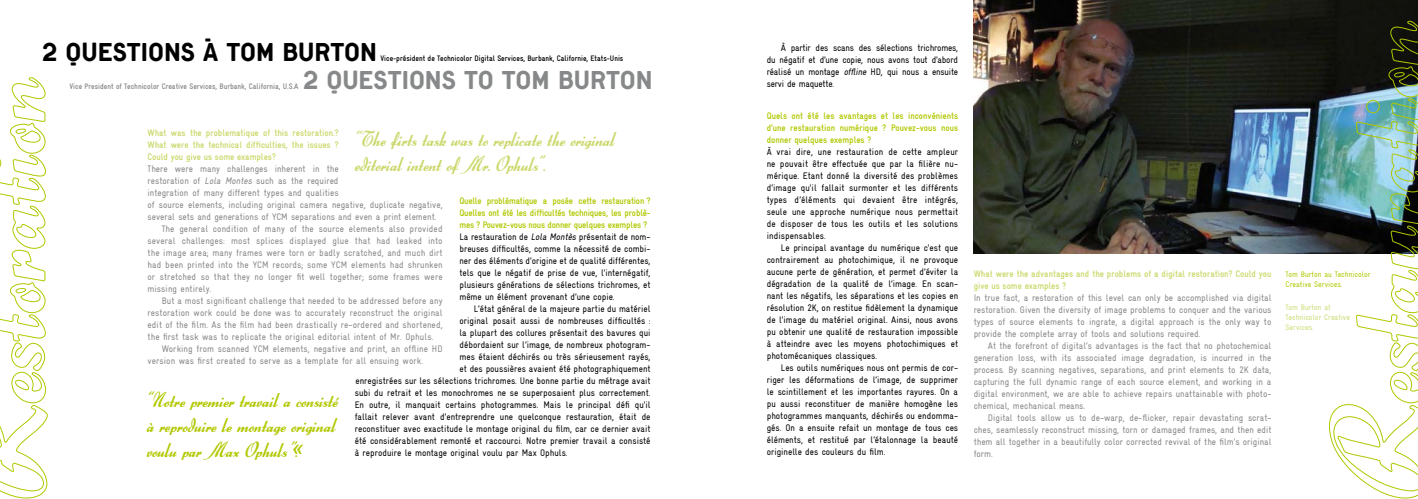
<style>
.page{position:relative;width:1418px;height:499px;background:#fff}
.page>*{position:absolute;margin:0;border:0;box-sizing:border-box;transform-origin:0 0}
.t1{font:24px "Cinematheque";color:#878889}
.t2{font:24px "Cinematheque";color:#000}
.t3{font:italic 23px/25px "Forelle";color:#b1c800;text-align:justify}
.t4{font:italic 23px/25px "Forelle";color:#cbd86a}
.t5{font:condensed 9.5px/12px "Gravur";color:#000;text-align:justify}
.t6{font:condensed 9.5px/12px "Gravur";letter-spacing:.01em;color:#878889;text-align:justify}
.t7{font:700 condensed 9.5px/12px "Gravur";color:#cbd86a;text-align:justify}
.t8{font:700 condensed 8px "Gravur";color:#000}
.t9{font:700 condensed 8px "Gravur";color:#878889}
.t10{font:condensed 8px/10px "Gravur";color:#b1c800}
.t11{font:condensed 8px/10px "Gravur";color:#cfdb75}
.s1{font-style:italic}
.s2{font-weight:700;color:#b1c800}
.s3{font-size:9.2px}
</style>
<div class="page">
<img style="left:973px;top:0;width:444px;height:254px">
<img style="left:1328px;top:21px;width:89px;height:477px">
<svg style="left:0;top:77px;width:48px;height:421px"></svg>
<h1 class="t2" style="left:43px;top:36px;width:336px">2 QUESTIONS à TOM BURTON</h1>
<h1 class="t1" style="left:303px;top:64px;width:351px">2 QUESTIONS to TOM BURTON</h1>
<p class="t8" style="left:380px;top:54px;width:244px">Vice-président de Technicolor Digital Services, Burbank, Californie, Etats-Unis</p>
<p class="t9" style="left:69px;top:81px;width:230px">Vice President of Technicolor Creative Services, Burbank, California, U.S.A</p>
<p class="t7" style="left:147px;top:127px;width:193px">What was the problematique of this restoration.?<br>What were the technical difficulties, the issues ?<br>Could you give us some examples?</p>
<p class="t6" style="left:147px;top:163px;width:193px">There were many challenges inherent in the</p>
<p class="t6" style="left:147px;top:175px;width:192px">restoration of <span class="s1">Lola Montes</span> such as the required</p>
<p class="t6" style="left:147px;top:187px;width:192px">integration of many different types and qualities</p>
<p class="t6" style="left:147px;top:199px;width:296px">of source elements, including original camera negative, duplicate negative,</p>
<p class="t6" style="left:147px;top:211px;width:290px">several sets and generations of YCM separations and even a print element.</p>
<p class="t6" style="left:162px;top:223px;width:282px">The general condition of many of the source elements also provided</p>
<p class="t6" style="left:147px;top:235px;width:297px">several challenges: most splices displayed glue that had leaked into</p>
<p class="t6" style="left:147px;top:247px;width:296px">the image area; many frames were torn or badly scratched, and much dirt</p>
<p class="t6" style="left:147px;top:259px;width:297px">had been printed into the YCM records; some YCM elements had shrunken</p>
<p class="t6" style="left:147px;top:271px;width:297px">or stretched so that they no longer fit well together; some frames were</p>
<p class="t6" style="left:147px;top:283px;width:65px">missing entirely.</p>
<p class="t6" style="left:162px;top:295px;width:282px">But a most significant challenge that needed to be addressed before any</p>
<p class="t6" style="left:147px;top:307px;width:297px">restoration work could be done was to accurately reconstruct the original</p>
<p class="t6" style="left:147px;top:319px;width:297px">edit of the film. As the film had been drastically re-ordered and shortened,</p>
<p class="t6" style="left:147px;top:331px;width:287px">the first task was to replicate the original editorial intent of Mr. Ophuls.</p>
<p class="t6" style="left:162px;top:343px;width:282px">Working from scanned YCM elements, negative and print, an offline HD</p>
<p class="t6" style="left:147px;top:355px;width:277px">version was first created to serve as a template for all ensuing work.</p>
<h2 class="t4" style="left:354px;top:125px;width:266px">‘‘Thefirtstaskwastoreplicatetheoriginal editorialintentofMr.Ophuls’’.</h2>
<p class="t5" style="left:459px;top:195px;width:193px;text-align:left"><span class="s2">Quelle problématique a posée cette restauration ?<br>Quelles ont été les difficultés techniques, les problè&shy;mes ? Pouvez-vous nous donner quelques exemples ?<br></span>La restauration de <span class="s1">Lola Montès</span> présentait de nom&shy;breuses difficultés, comme la nécessité de combi&shy;ner des éléments d’origine et de qualité différentes, tels que le négatif de prise de vue, l’internégatif, plusieurs générations de sélections trichromes, et même un élément provenant d’une copie.</p>
<p class="t5" style="left:473px;top:303px;width:178px">L’état général de la majeure partie du matériel</p>
<p class="t5" style="left:459px;top:315px;width:193px">original posait aussi de nombreuses difficultés :</p>
<p class="t5" style="left:459px;top:327px;width:192px">la plupart des collures présentait des bavures qui</p>
<p class="t5" style="left:459px;top:339px;width:193px">débordaient sur l’image, de nombreux photogram-</p>
<p class="t5" style="left:459px;top:351px;width:192px">mes étaient déchirés ou très sérieusement rayés,</p>
<p class="t5" style="left:459px;top:363px;width:193px">et des poussières avaient été photographiquement</p>
<p class="t5" style="left:355px;top:375px;width:297px">enregistrées sur les sélections trichromes. Une bonne partie du métrage avait</p>
<p class="t5" style="left:355px;top:387px;width:297px">subi du retrait et les monochromes ne se superposaient plus correctement.</p>
<p class="t5" style="left:355px;top:399px;width:297px">En outre, il manquait certains photogrammes. Mais le principal défi qu’il</p>
<p class="t5" style="left:355px;top:411px;width:297px">fallait relever avant d’entreprendre une quelconque restauration, était de</p>
<p class="t5" style="left:355px;top:423px;width:297px">reconstituer avec exactitude le montage original du film, car ce dernier avait</p>
<p class="t5" style="left:355px;top:435px;width:297px">été considérablement remonté et raccourci. Notre premier travail a consisté</p>
<p class="t5" style="left:355px;top:447px;width:214px">à reproduire le montage original voulu par Max Ophuls.</p>
<h2 class="t3" style="left:146px;top:386px;width:197px">‘‘Notrepremiertravailaconsisté àreproduirelemontageoriginal vouluparMaxOphuls» ’’.</h2>
<p class="t5" style="left:766px;top:42px;width:193px;text-indent:14px">À partir des scans des sélections trichromes, du négatif et d’une copie, nous avons tout d’abord réalisé un montage <span class="s1">offline</span> HD, qui nous a ensuite servi de maquette.</p>
<p class="t5" style="left:766px;top:110px;width:193px;text-align:left"><span class="s2">Quels ont été les avantages et les inconvénients d’une restauration numérique ? Pouvez-vous nous donner quelques exemples ?<br></span><span class="s3">À</span> vrai dire, une restauration de cette ampleur ne pouvait être effectuée que par la filière nu&shy;mérique. Etant donné la diversité des problèmes d’image qu’il fallait surmonter et les différents types d’éléments qui devaient être intégrés, seule une approche numérique nous permettait de disposer de tous les outils et les solutions indispensables.</p>
<p class="t5" style="left:766px;top:242px;width:193px;text-indent:14px">Le principal avantage du numérique c’est que contrairement au photochimique, il ne provoque aucune perte de génération, et permet d’éviter la dégradation de la qualité de l’image. En scan&shy;nant les négatifs, les séparations et les copies en résolution 2K, on restitue fidèlement la dynamique de l’image du matériel original. Ainsi, nous avons pu obtenir une qualité de restauration impossible à atteindre avec les moyens photochimiques et photomécaniques classiques.</p>
<p class="t5" style="left:766px;top:362px;width:193px;text-indent:14px">Les outils numériques nous ont permis de cor&shy;riger les déformations de l’image, de supprimer le scintillement et les importantes rayures. On a pu aussi reconstituer de manière homogène les photogrammes manquants, déchirés ou endomma&shy;gés. On a ensuite refait un montage de tous ces éléments, et restitué par l’étalonnage la beauté originelle des couleurs du film.</p>
<p class="t7" style="left:973px;top:268px;width:299px">What were the advantages and the problems of a digital restoration? Could you give us some examples ?</p>
<p class="t6" style="left:973px;top:292px;width:299px">In true fact, a restoration of this level can only be accomplished via digital restoration. Given the diversity of image problems to conquer and the various types of source elements to ingrate, a digital approach is the only way to provide the complete array of tools and solutions required.</p>
<p class="t6" style="left:973px;top:340px;width:299px;text-indent:14px">At the forefront of digital’s advantages is the fact that no photochemical generation loss, with its associated image degradation, is incurred in the process. By scanning negatives, separations, and print elements to 2K data, capturing the full dynamic range of each source element, and working in a digital environment, we are able to achieve repairs unattainable with photo&shy;chemical, mechanical means.</p>
<p class="t6" style="left:973px;top:412px;width:299px;text-indent:14px">Digital tools allow us to de-warp, de-flicker, repair devastating scrat&shy;ches, seamlessly reconstruct missing, torn or damaged frames, and then edit them all together in a beautifully color corrected revival of the film’s original form.</p>
<p class="t10" style="left:1285px;top:269px;width:86px">Tom Burton au Technicolor<br>Creative Services.</p>
<p class="t11" style="left:1285px;top:303px;width:66px">Tom Burton at<br>Technicolor Creative<br>Services.</p>
</div>
